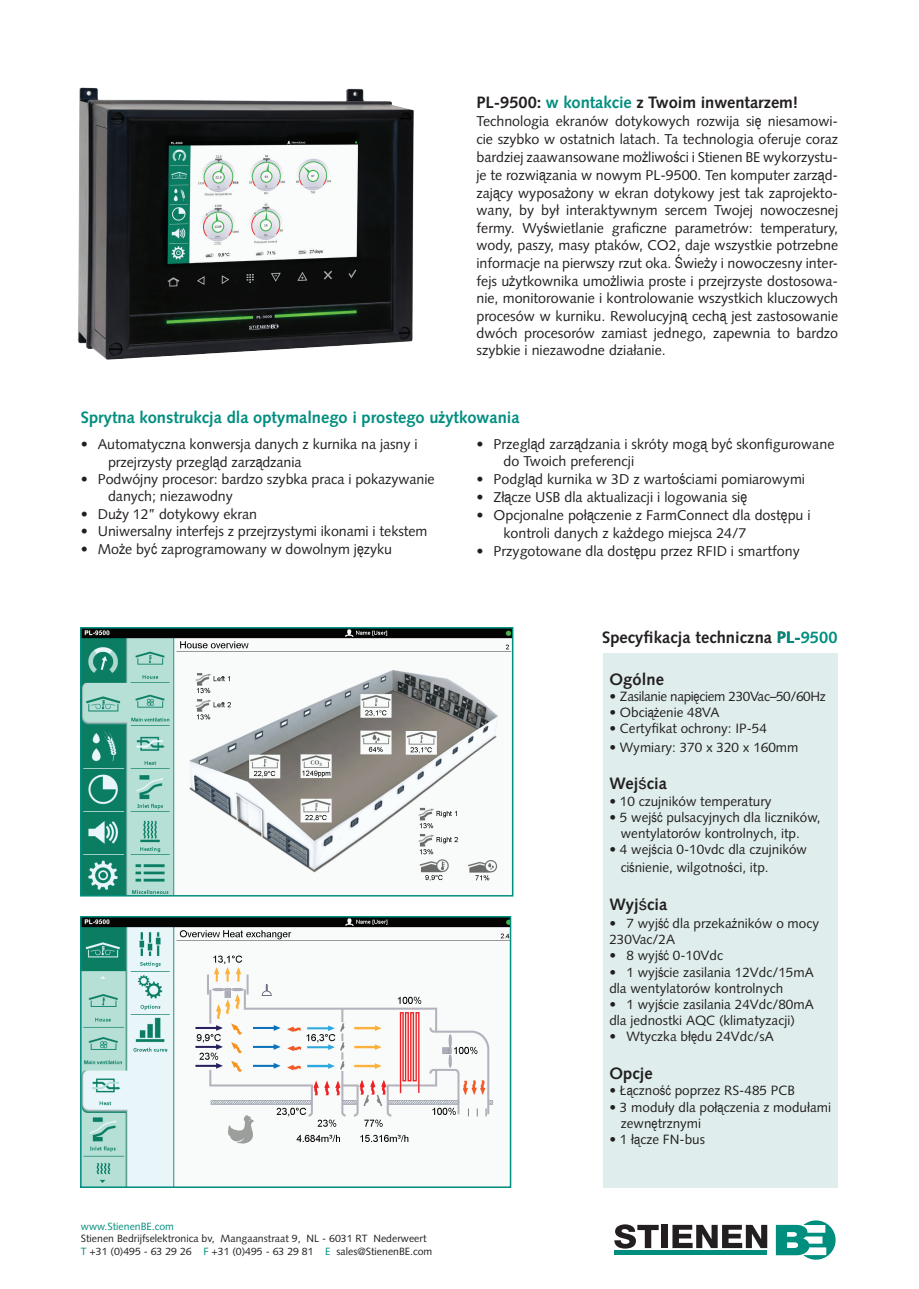
<style>
.page{position:relative;width:919px;height:1289px;background:#fff}
.page>*{position:absolute;margin:0;border:0;box-sizing:border-box;transform-origin:0 0}
.t1{font:700 16.5px "Syntax LT Std";letter-spacing:.005em;color:#231f20}
.t2{font:700 16.5px "Syntax LT Std";color:#008e7f}
.t3{font:14.25px/17.5px "Syntax LT Std";color:#231f20}
.t4{font:13.5px/16.2px "Syntax LT Std";color:#231f20}
.t5{font:13.5px "Syntax LT Std";letter-spacing:-.025em;color:#231f20}
.t6{font:10.5px/12.6px "Syntax LT Std";color:#231f20}
.t7{font:10.5px "Syntax LT Std";color:#008e7f}
.s1{color:#008e7f}
.s2{font-family:"Arial Narrow";font-size:15px}
.s3{font-family:"Arial Narrow"}
.s4{font-family:"Arial";font-weight:400}
</style>
<div class="page">
<div style="left:603px;top:653px;width:234px;height:534px;background:#dfeeec"></div>
<svg style="left:614px;top:1220px;width:222px;height:39px"></svg>
<div style="left:614px;top:1250px;width:153px;height:5px;background:#008e7f"></div>
<img style="left:78px;top:87px;width:336px;height:273px">
<img style="left:83px;top:630px;width:427px;height:263px">
<div style="left:80px;top:627px;width:433px;height:269px;border:2px solid #008e7f"></div>
<img style="left:83px;top:919px;width:425px;height:265px">
<div style="left:80px;top:916px;width:431px;height:271px;border:2px solid #008e7f"></div>
<p class="t1" style="left:476px;top:93px;width:323px">PL-9500: <span class="s1">w kontakcie</span> z Twoim inwentarzem!</p>
<p class="t3" style="left:476px;top:113px;width:363px;text-align:justify">Technologia ekranów dotykowych rozwija si<span class="s2">ę</span> niesamowi&shy;cie szybko w ostatnich latach. Ta technologia oferuje coraz bardziej zaawansowane mo<span class="s2">ż</span>liwo<span class="s2">ś</span>ci i Stienen BE wykorzystu&shy;je te rozwi<span class="s2">ą</span>zania w nowym PL-9500. Ten komputer zarz<span class="s2">ą</span>d&shy;zaj<span class="s2">ą</span>cy wyposa<span class="s2">ż</span>ony w ekran dotykowy jest tak zaprojekto&shy;wany, by był interaktywnym sercem Twojej nowoczesnej fermy. Wy<span class="s2">ś</span>wietlanie graficzne parametrów: temperatury, wody, paszy, masy ptaków, CO2, daje wszystkie potrzebne informacje na pierwszy rzut oka. <span class="s2">Ś</span>wie<span class="s2">ż</span>y i nowoczesny inter&shy;fejs u<span class="s2">ż</span>ytkownika umo<span class="s2">ż</span>liwia proste i przejrzyste dostosowa&shy;nie, monitorowanie i kontrolowanie wszystkich kluczowych procesów w kurniku. Rewolucyjn<span class="s2">ą</span> cech<span class="s2">ą</span> jest zastosowanie dwóch procesorów zamiast jednego, zapewnia to bardzo szybkie i niezawodne działanie.</p>
<p class="t2" style="left:81px;top:408px;width:440px">Sprytna konstrukcja dla optymalnego i prostego u<span class="s3">ż</span>ytkowania</p>
<p class="t3" style="left:108px;top:434px;width:311px;line-height:18px;text-indent:-27px">• Automatyczna konwersja danych z kurnika na jasny i przejrzysty przegl<span class="s2">ą</span>d zarz<span class="s2">ą</span>dzania</p>
<p class="t3" style="left:108px;top:470px;width:328px;line-height:17.1px;text-indent:-27px">• Podwójny procesor: bardzo szybka praca i pokazywanie danych; niezawodny</p>
<p class="t3" style="left:81px;top:505px;width:178px">• Du<span class="s2">ż</span>y 12’’ dotykowy ekran</p>
<p class="t3" style="left:81px;top:522px;width:348px">• Uniwersalny interfejs z przejrzystymi ikonami i tekstem</p>
<p class="t3" style="left:81px;top:540px;width:313px">• Mo<span class="s2">ż</span>e by<span class="s2">ć</span> zaprogramowany w dowolnym j<span class="s2">ę</span>zyku</p>
<p class="t7" style="left:81px;top:1219px;width:95px">www.StienenBE.com</p>
<p class="t6" style="left:81px;top:1232px;width:353px">Stienen Bedrijfselektronica bv, Mangaanstraat 9, NL - 6031 RT Nederweert<br><span class="s1">T</span> +31 (0)495 - 63 29 26 <span class="s1">F</span> +31 (0)495 - 63 29 81 <span class="s1">E</span> sales@StienenBE.com</p>
<p class="t3" style="left:503px;top:435px;width:332px;line-height:17.1px;text-indent:-27px">• Przegl<span class="s2">ą</span>d zarz<span class="s2">ą</span>dzania i skróty mog<span class="s2">ą</span> by<span class="s2">ć</span> skonfigurowane do Twoich preferencji</p>
<p class="t3" style="left:476px;top:470px;width:330px">• Podgl<span class="s2">ą</span>d kurnika w 3D z warto<span class="s2">ś</span>ciami pomiarowymi</p>
<p class="t3" style="left:476px;top:488px;width:272px">• Zł<span class="s2">ą</span>cze USB dla aktualizacji i logowania si<span class="s2">ę</span></p>
<p class="t3" style="left:503px;top:506px;width:308px;line-height:18px;text-indent:-27px">• Opcjonalne poł<span class="s2">ą</span>czenie z FarmConnect dla dost<span class="s2">ę</span>pu i kontroli danych z ka<span class="s2">ż</span>dego miejsca 24/7</p>
<p class="t3" style="left:476px;top:542px;width:325px">• Przygotowane dla dost<span class="s2">ę</span>pu przez RFID i smartfony</p>
<p class="t1" style="left:602px;top:628px;width:237px">Specyfikacja techniczna <span class="s1">PL-9500</span></p>
<p class="t1" style="left:609px;top:669px;width:56px">Ogólne</p>
<p class="t5" style="left:609px;top:688px;width:218px">• Zasilanie napi<span class="s3">ę</span>ciem 230Vac–50/60Hz</p>
<p class="t4" style="left:609px;top:704px;width:111px">• Obci<span class="s3">ąż</span>enie 48VA</p>
<p class="t4" style="left:609px;top:720px;width:159px">• Certyfikat ochrony: IP-54</p>
<p class="t4" style="left:609px;top:738px;width:190px">• Wymiary: 370 x 320 x 160mm</p>
<p class="t1" style="left:609px;top:774px;width:59px">Wej<span class="s4">ś</span>cia</p>
<p class="t4" style="left:609px;top:792px;width:164px">• 10 czujników temperatury</p>
<p class="t4" style="left:620px;top:809px;width:201px;text-indent:-11px">• 5 wej<span class="s3">ść</span> pulsacyjnych dla liczników, wentylatorów kontrolnych, itp.</p>
<p class="t4" style="left:620px;top:840px;width:188px;line-height:18px;text-indent:-11px">• 4 wej<span class="s3">ś</span>cia 0-10vdc dla czujników c<span class="s3">iś</span>nienie, wilgotno<span class="s3">ś</span>ci, itp.</p>
<p class="t1" style="left:609px;top:894px;width:59px">Wyj<span class="s4">ś</span>cia</p>
<p class="t4" style="left:609px;top:915px;width:211px">• 7 wyj<span class="s3">ść</span> dla przeka<span class="s3">ź</span>ników o mocy<br>230Vac/2A</p>
<p class="t4" style="left:609px;top:947px;width:115px">• 8 wyj<span class="s3">ść</span> 0-10Vdc</p>
<p class="t4" style="left:609px;top:963px;width:206px">• 1 wyj<span class="s3">ś</span>cie zasilania 12Vdc/15mA dla wentylatorów kontrolnych</p>
<p class="t4" style="left:609px;top:996px;width:206px">• 1 wyj<span class="s3">ś</span>cie zasilania 24Vdc/80mA dla jednostki AQC (klimatyzacji)</p>
<p class="t4" style="left:609px;top:1028px;width:166px">• Wtyczka bł<span class="s3">ę</span>du 24Vdc/sA</p>
<p class="t1" style="left:609px;top:1064px;width:45px">Opcje</p>
<p class="t4" style="left:609px;top:1082px;width:187px">• Ł<span class="s3">ą</span>czno<span class="s3">ść</span> poprzez RS-485 PCB</p>
<p class="t4" style="left:620px;top:1098px;width:212px;text-indent:-11px">• 3 moduły dla poł<span class="s3">ą</span>czenia z modułami zewn<span class="s3">ę</span>trznymi</p>
<p class="t4" style="left:609px;top:1131px;width:97px">• 1 ł<span class="s3">ą</span>cze FN-bus</p>
</div>
